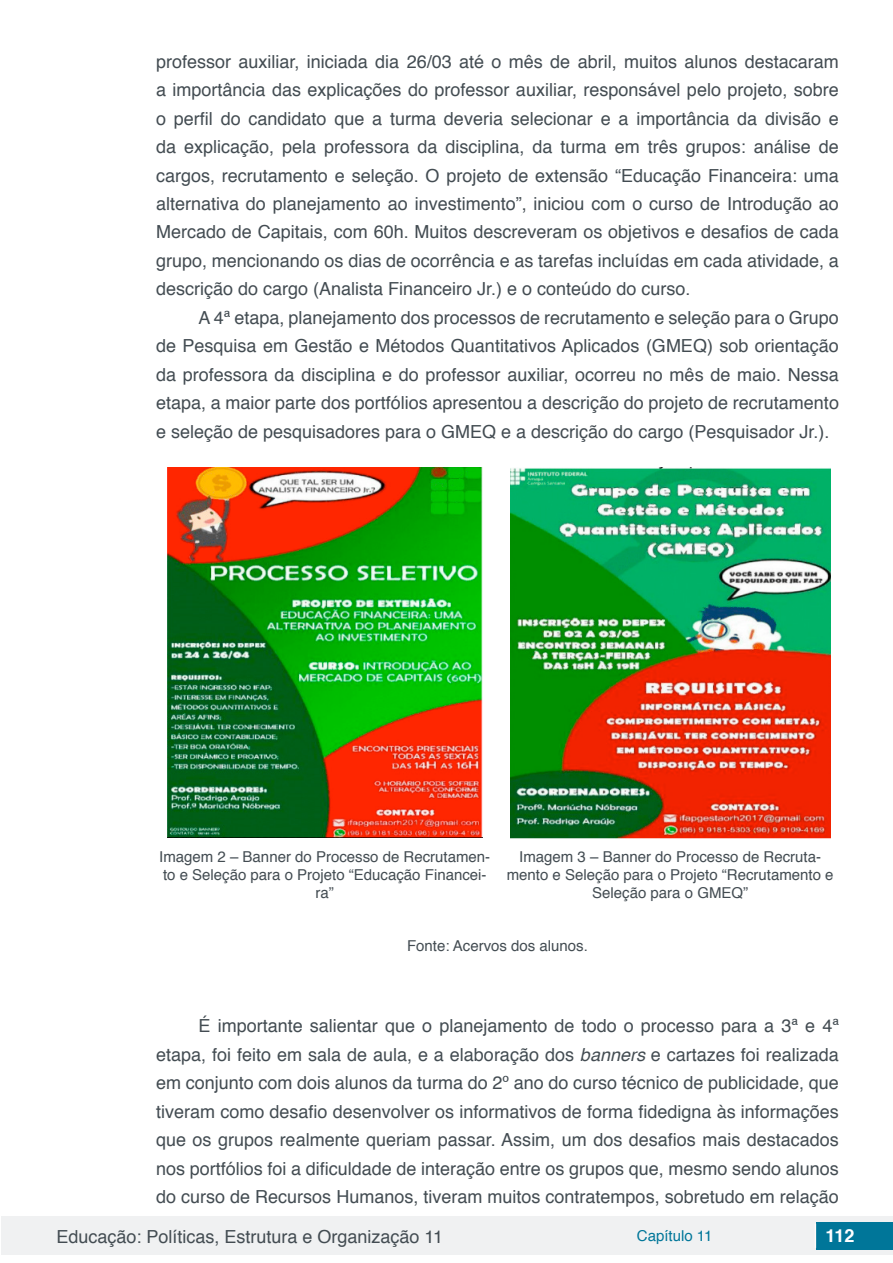
<style>
.page{position:relative;width:893px;height:1263px;background:#fff}
.page>*{position:absolute;margin:0;border:0;box-sizing:border-box;transform-origin:0 0}
.t1{font:18px/28.5px "Helvetica";color:#434c52;text-align:justify}
.t2{font:700 18px "Helvetica";color:#fff}
.t3{font:15px/18px "Helvetica";color:#434c52;text-align:center}
.t4{font:15px "Helvetica";color:#007699}
.s1{font-style:italic}
</style>
<div class="page">
<div style="left:1px;top:1216px;width:891px;height:38px;background:#f0f1f2"></div>
<div style="left:816px;top:1222px;width:77px;height:27px;background:#007699"></div>
<svg style="left:815px;top:1224px;width:1px;height:24px"></svg>
<img style="left:167px;top:467px;width:315px;height:370px">
<img style="left:510px;top:467px;width:320px;height:371px">
<p class="t1" style="left:156px;top:47px;width:684px">professor auxiliar, iniciada dia 26/03 até o mês de abril, muitos alunos destacaram a importância das explicações do professor auxiliar, responsável pelo projeto, sobre o perfil do candidato que a turma deveria selecionar e a importância da divisão e da explicação, pela professora da disciplina, da turma em três grupos: análise de cargos, recrutamento e seleção. O projeto de extensão “Educação Financeira: uma alternativa do planejamento ao investimento”, iniciou com o curso de Introdução ao Mercado de Capitais, com 60h. Muitos descreveram os objetivos e desafios de cada grupo, mencionando os dias de ocorrência e as tarefas incluídas em cada atividade, a descrição do cargo (Analista Financeiro Jr.) e o conteúdo do curso.</p>
<p class="t1" style="left:156px;top:304px;width:684px;text-indent:43px">A 4ª etapa, planejamento dos processos de recrutamento e seleção para o Grupo de Pesquisa em Gestão e Métodos Quantitativos Aplicados (GMEQ) sob orientação da professora da disciplina e do professor auxiliar, ocorreu no mês de maio. Nessa etapa, a maior parte dos portfólios apresentou a descrição do projeto de recrutamento e seleção de pesquisadores para o GMEQ e a descrição do cargo (Pesquisador Jr.).</p>
<p class="t3" style="left:159px;top:848px;width:333px">Imagem 2 – Banner do Processo de Recrutamen&shy;to e Seleção para o Projeto “Educação Financei&shy;ra”</p>
<p class="t3" style="left:507px;top:848px;width:328px">Imagem 3 – Banner do Processo de Recruta&shy;mento e Seleção para o Projeto “Recrutamento e<br>Seleção para o GMEQ”</p>
<p class="t3" style="left:407px;top:937px;width:182px">Fonte: Acervos dos alunos.</p>
<p class="t1" style="left:156px;top:1012px;width:684px;text-indent:43px">É importante salientar que o planejamento de todo o processo para a 3ª e 4ª etapa, foi feito em sala de aula, e a elaboração dos <span class="s1">banners</span> e cartazes foi realizada em conjunto com dois alunos da turma do 2º ano do curso técnico de publicidade, que tiveram como desafio desenvolver os informativos de forma fidedigna às informações que os grupos realmente queriam passar. Assim, um dos desafios mais destacados nos portfólios foi a dificuldade de interação entre os grupos que, mesmo sendo alunos do curso de Recursos Humanos, tiveram muitos contratempos, sobretudo em relação</p>
<p class="t1" style="left:56px;top:1223px;width:388px">Educação: Políticas, Estrutura e Organização 11</p>
<p class="t4" style="left:637px;top:1224px;width:77px">Capítulo 11</p>
<p class="t2" style="left:825px;top:1221px;width:31px">112</p>
</div>
